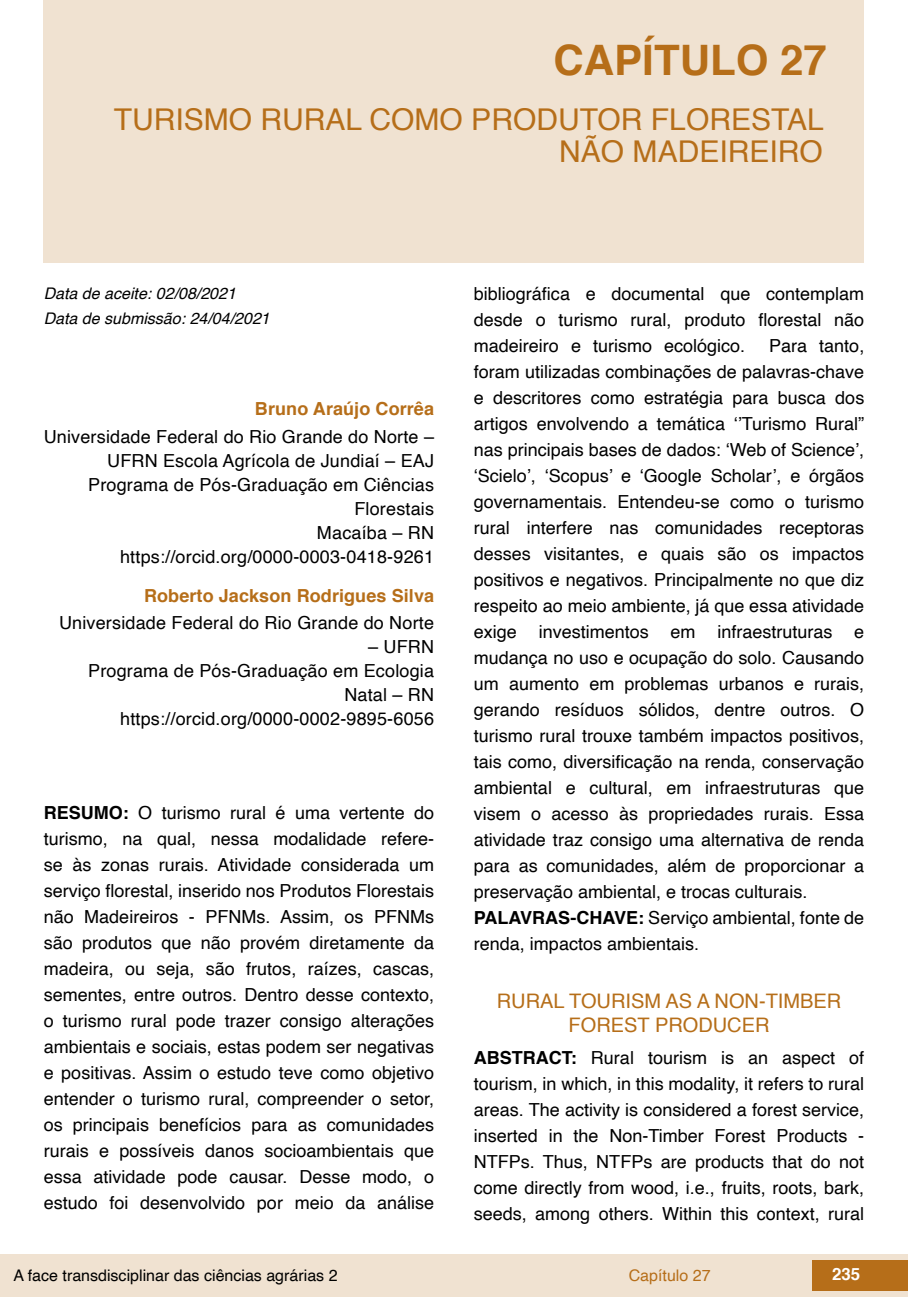
<style>
.page{position:relative;width:908px;height:1304px;background:#fff}
.page>*{position:absolute;margin:0;border:0;box-sizing:border-box;transform-origin:0 0}
.t1{font:700 42px "Helvetica";color:#b66e19}
.t2{font:30px/32px "Helvetica";color:#b66e19;text-align:right}
.t3{font:20px/24px "Helvetica";color:#b66e19;text-align:center}
.t4{font:18px/26px "Helvetica";color:#000;text-align:justify}
.t5{font:700 18px "Helvetica";letter-spacing:.005em;color:#b66e19}
.t6{font:700 16.8px "Helvetica";color:#fff}
.t7{font:italic 16px "Helvetica";color:#000}
.t8{font:16px "Helvetica";color:#000}
.t9{font:16px "Helvetica";color:#b66e19}
.s1{font-weight:700}
</style>
<div class="page">
<div style="left:0;top:1254px;width:906px;height:43px;background:#f0e2d1"></div>
<div style="left:812px;top:1261px;width:95px;height:30px;background:#b66e19"></div>
<div style="left:44px;top:0;width:819px;height:263px;background:#f0e2d1"></div>
<h1 class="t1" style="left:553px;top:26px;width:275px">CAPÍTULO 27</h1>
<h2 class="t2" style="left:114px;top:104px;width:711px">TURISMO RURAL COMO PRODUTOR FLORESTAL<br>NÃO MADEIREIRO</h2>
<p class="t7" style="left:44px;top:280px;width:194px">Data de aceite: 02/08/2021</p>
<p class="t7" style="left:44px;top:306px;width:227px">Data de submissão: 24/04/2021</p>
<p class="t5" style="left:255px;top:395px;width:180px">Bruno Araújo Corrêa</p>
<p class="t4" style="left:44px;top:425px;width:392px;line-height:24px;text-align:right">Universidade Federal do Rio Grande do Norte –<br>UFRN Escola Agrícola de Jundiaí – EAJ<br>Programa de Pós-Graduação em Ciências<br>Florestais<br>Macaíba – RN https://orcid.org/0000-0003-0418-9261</p>
<p class="t5" style="left:144px;top:581px;width:291px">Roberto Jackson Rodrigues Silva</p>
<p class="t4" style="left:59px;top:611px;width:376px">Universidade Federal do Rio Grande do Norte</p>
<p class="t4" style="left:88px;top:636px;width:347px;line-height:24px;text-align:right">– UFRN<br>Programa de Pós-Graduação em Ecologia<br>Natal – RN https://orcid.org/0000-0002-9895-6056</p>
<p class="t4" style="left:44px;top:801px;width:392px"><span class="s1">RESUMO:</span> O turismo rural é uma vertente do turismo, na qual, nessa modalidade refere&shy;se às zonas rurais. Atividade considerada um serviço florestal, inserido nos Produtos Florestais não Madeireiros - PFNMs. Assim, os PFNMs são produtos que não provém diretamente da madeira, ou seja, são frutos, raízes, cascas, sementes, entre outros. Dentro desse contexto, o turismo rural pode trazer consigo alterações ambientais e sociais, estas podem ser negativas e positivas. Assim o estudo teve como objetivo entender o turismo rural, compreender o setor, os principais benefícios para as comunidades rurais e possíveis danos socioambientais que essa atividade pode causar. Desse modo, o estudo foi desenvolvido por meio da análise</p>
<p class="t4" style="left:473px;top:281px;width:392px">bibliográfica e documental que contemplam desde o turismo rural, produto florestal não madeireiro e turismo ecológico.</p>
<p class="t4" style="left:473px;top:333px;width:392px;text-align:left;text-indent:295px">Para tanto, foram utilizadas combinações de palavras-chave e descritores como estratégia para busca dos artigos envolvendo a temática ‘’Turismo Rural” nas principais bases de dados: ‘Web of Science’, ‘Scielo’, ‘Scopus’ e ‘Google Scholar’, e órgãos governamentais. Entendeu-se como o turismo rural interfere nas comunidades receptoras desses visitantes, e quais são os impactos positivos e negativos. Principalmente no que diz respeito ao meio ambiente, já que essa atividade exige investimentos em infraestruturas e mudança no uso e ocupação do solo. Causando um aumento em problemas urbanos e rurais, gerando resíduos sólidos, dentre outros. O turismo rural trouxe também impactos positivos, tais como, diversificação na renda, conservação ambiental e cultural, em infraestruturas que visem o acesso às propriedades rurais. Essa atividade traz consigo uma alternativa de renda para as comunidades, além de proporcionar a preservação ambiental, e trocas culturais.<br><span class="s1">PALAVRAS-CHAVE:</span> Serviço ambiental, fonte de renda, impactos ambientais.</p>
<p class="t3" style="left:496px;top:990px;width:346px">RURAL TOURISM AS A NON-TIMBER<br>FOREST PRODUCER</p>
<p class="t4" style="left:473px;top:1045px;width:392px"><span class="s1">ABSTRACT:</span> Rural tourism is an aspect of tourism, in which, in this modality, it refers to rural areas. The activity is considered a forest service, inserted in the Non-Timber Forest Products - NTFPs. Thus, NTFPs are products that do not come directly from wood, i.e., fruits, roots, bark, seeds, among others. Within this context, rural</p>
<p class="t8" style="left:14px;top:1263px;width:325px">A face transdisciplinar das ciências agrárias 2</p>
<p class="t9" style="left:628px;top:1263px;width:83px">Capítulo 27</p>
<p class="t6" style="left:831px;top:1261px;width:30px">235</p>
</div>
